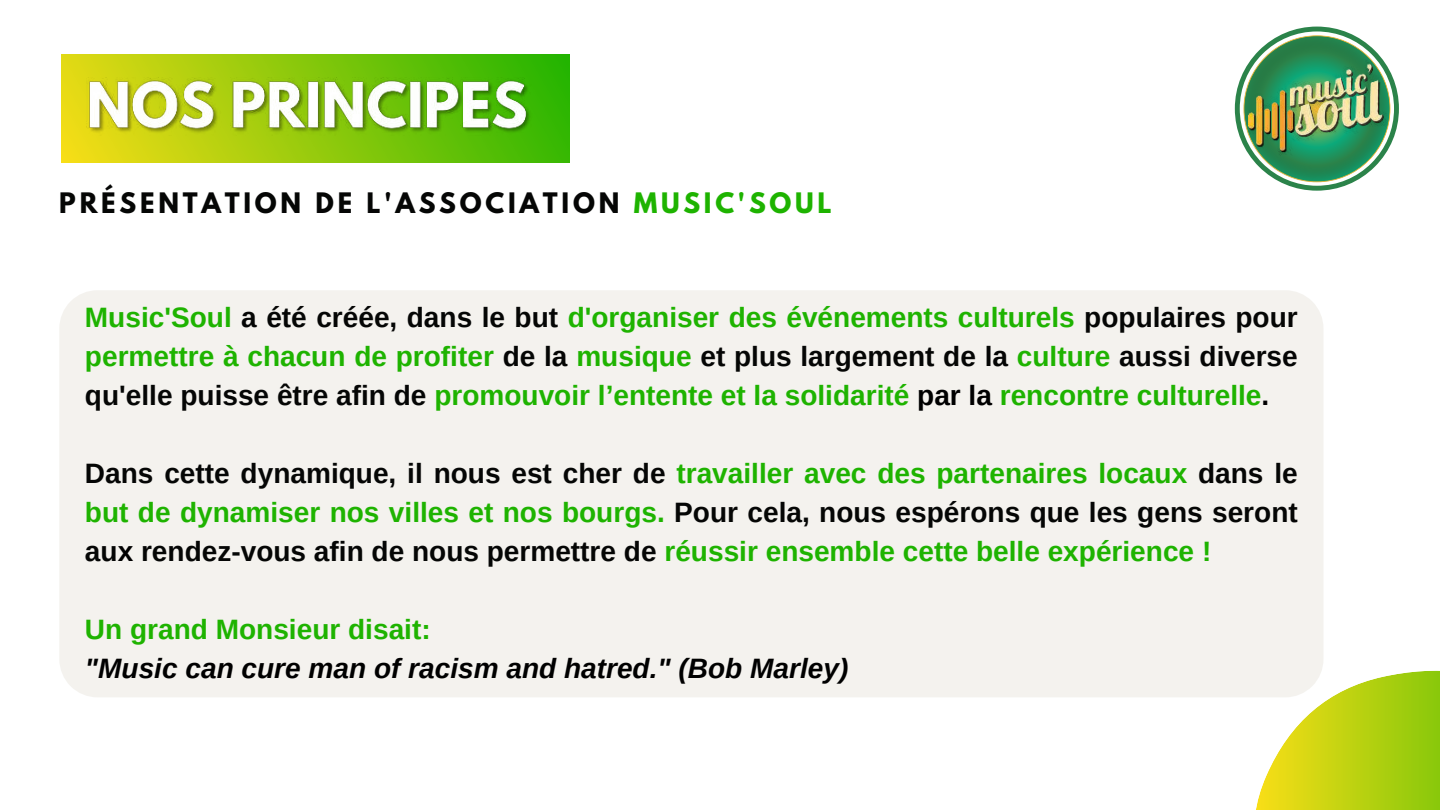
<style>
.page{position:relative;width:1440px;height:810px;background:#fff}
.page>*{position:absolute;margin:0;border:0;box-sizing:border-box;transform-origin:0 0}
.t1{font:700 28px/39px "Arimo";color:#1eb300;text-align:justify}
.t2{font:700 28px/39px "Arimo";color:#050605;text-align:justify}
.t3{font:italic 700 28px "Arimo";color:#000}
.t4{font:700 25px "League Spartan";letter-spacing:.15em;color:#050605}
.s1{color:#1eb300}
.s2{color:#050605}
.s3{color:#000}
</style>
<div class="page">
<div style="left:59px;top:290px;width:1264px;height:407px;background:#f4f2ee"></div>
<div style="left:61px;top:55px;width:509px;height:108px;background:linear-gradient(to right,#eddc16,#2bb601)"></div>
<img style="left:86px;top:77px;width:448px;height:68px">
<svg style="left:1235px;top:27px;width:148px;height:164px"></svg>
<svg style="left:1242px;top:35px;width:148px;height:148px;background:#3d8f58"></svg>
<img style="left:1250px;top:162px;width:133px;height:2px">
<img style="left:1249px;top:60px;width:150px;height:102px">
<svg style="left:1254px;top:670px;width:186px;height:140px"></svg>
<p class="t4" style="left:59px;top:183px;width:774px">PRÉSENTATION DE L'ASSOCIATION <span class="s1">MUSIC'SOUL</span></p>
<p class="t1" style="left:85px;top:299px;width:1214px">Music'Soul <span class="s2">a été créée, dans le but</span> d'organiser des événements culturels <span class="s2">populaires pour </span>permettre à chacun de profiter <span class="s2">de la</span> musique <span class="s2">et plus largement de la</span> culture <span class="s2">aussi diverse qu'elle puisse être afin de</span> promouvoir l’entente et la solidarité <span class="s3">par la</span> rencontre culturelle<span class="s3">.</span></p>
<p class="t2" style="left:85px;top:455px;width:1214px">Dans cette dynamique, il nous est cher de <span class="s1">travailler avec des partenaires locaux</span> dans le <span class="s1">but de dynamiser nos villes et nos bourgs.</span> Pour cela, nous espérons que les gens seront au<span class="s3">x</span> rendez-vous afin de nous permettre de <span class="s1">réussir ensemble cette belle expérience !</span></p>
<p class="t1" style="left:85px;top:611px;width:347px">Un grand Monsieur disait:</p>
<p class="t3" style="left:85px;top:649px;width:765px">"Music can cure man of racism and hatred." (Bob Marley)</p>
</div>
